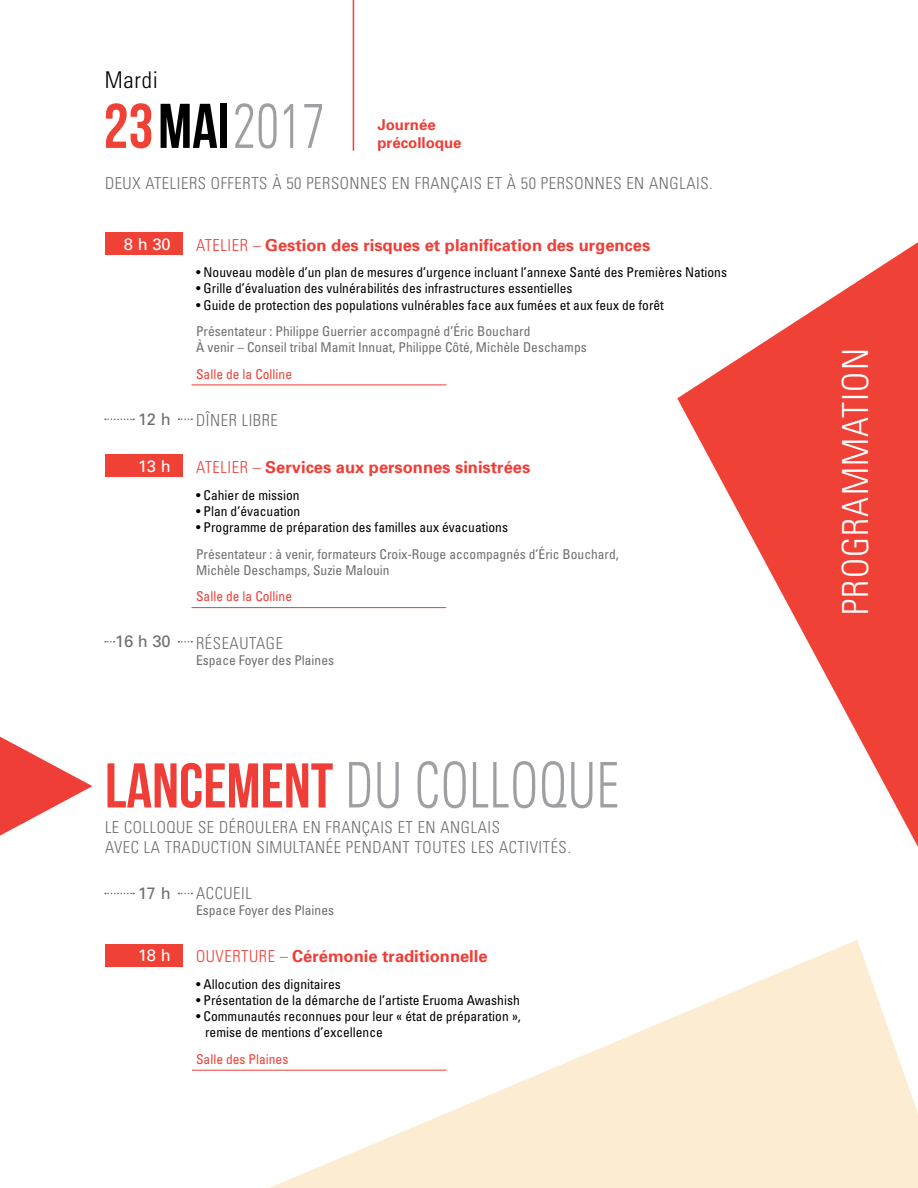
<style>
.page{position:relative;width:918px;height:1188px;background:#fff}
.page>*{position:absolute;margin:0;border:0;box-sizing:border-box;transform-origin:0 0}
.t1{font:300 condensed 63px "Univers";letter-spacing:.015em;color:#9d9fa2;scale:.8 1}
.t2{font:300 condensed 36px "Univers";letter-spacing:.035em;color:#fff}
.t3{font:300 condensed 23.1px "Univers";color:#000}
.t4{font:300 condensed 16.5px/19.8px "Univers";letter-spacing:.035em;color:#6d6e71}
.t5{font:700 16.5px "Univers";color:#ef3e37}
.t6{font:16.5px "Univers";color:#6d6e71}
.t7{font:16.5px "Univers";color:#fff}
.t8{font:700 15px/18px "Univers";color:#ef3e37}
.t9{font:condensed 13.5px/16.2px "Univers";color:#000}
.t10{font:condensed 13.5px/16.2px "Univers";color:#6d6e71}
.t11{font:condensed 13.5px "Univers";color:#ef3e37}
.s1{font-family:"Bebas Neue";font-weight:400;font-stretch:normal;color:#ef4136}
.s2{font-family:"Bebas Neue";font-weight:400;font-stretch:normal;color:#000}
.s3{font-weight:300;font-stretch:condensed}
.s4{font-family:"Bebas Neue";font-weight:400;font-stretch:normal;color:#ef3e37}
</style>
<div class="page">
<svg style="left:677px;top:242px;width:241px;height:605px"></svg>
<svg style="left:105px;top:940px;width:813px;height:248px"></svg>
<div style="left:105px;top:944px;width:78px;height:22px;background:#ef4136"></div>
<svg style="left:105px;top:893px;width:29px;height:1px"></svg>
<div style="left:105px;top:233px;width:78px;height:22px;background:#ef4136"></div>
<div style="left:105px;top:455px;width:78px;height:22px;background:#ef4136"></div>
<svg style="left:105px;top:419px;width:29px;height:1px"></svg>
<svg style="left:179px;top:641px;width:13px;height:2px"></svg>
<svg style="left:105px;top:641px;width:10px;height:2px"></svg>
<hr style="left:192px;top:385px;width:254px;height:1px;background:#ef3e37">
<hr style="left:192px;top:607px;width:254px;height:1px;background:#ef3e37">
<hr style="left:192px;top:1070px;width:255px;height:1px;background:#ef3e37">
<hr style="left:353px;top:0;width:1px;height:151px;background:#ef4136">
<svg style="left:0;top:737px;width:92px;height:99px"></svg>
<h3 class="t3" style="left:105px;top:66px;width:55px">MARDI</h3>
<h1 class="t1" style="left:104px;top:88px;width:278px"><span class="s1">23</span> <span class="s2">MAI</span> 2017</h1>
<p class="t8" style="left:377px;top:115px;width:86px">Journée précolloque</p>
<p class="t4" style="left:105px;top:173px;width:609px">DEUX ATELIERS OFFERTS À 50 PERSONNES EN FRANÇAIS ET À 50 PERSONNES EN ANGLAIS.</p>
<p class="t7" style="left:124px;top:234px;width:48px">8 h 30</p>
<p class="t6" style="left:138px;top:409px;width:35px">12 h</p>
<p class="t7" style="left:138px;top:456px;width:35px">13 h</p>
<p class="t6" style="left:115px;top:631px;width:57px">16 h 30</p>
<p class="t5" style="left:196px;top:234px;width:456px"><span class="s3">ATEL IER –</span> Gestion des risques et planification des urgences</p>
<p class="t9" style="left:196px;top:264px;width:532px">• Nouveau modèle d’un plan de mesures d’urgence incluant l’annexe Santé des Premières Nations</p>
<p class="t9" style="left:196px;top:280px;width:378px">• Grille d’évaluation des vulnérabilités des infrastructures essentielles</p>
<p class="t9" style="left:196px;top:296px;width:469px">• Guide de protection des populations vulnérables face aux fumées et aux feux de forêt</p>
<p class="t10" style="left:196px;top:323px;width:392px">Présentateur : Philippe Guerrier accompagné d’Éric Bouchard<br>À venir – Conseil tribal Mamit Innuat, Philippe Côté, Michèle Deschamps</p>
<p class="t11" style="left:196px;top:365px;width:97px">Salle de la Colline</p>
<p class="t4" style="left:196px;top:410px;width:82px">DÎNER LIBRE</p>
<p class="t5" style="left:196px;top:457px;width:336px"><span class="s3">ATEL IER –</span> Services aux personnes sinistrées</p>
<p class="t9" style="left:196px;top:486px;width:105px">• Cahier de mission</p>
<p class="t9" style="left:196px;top:503px;width:106px">• Plan d’évacuation</p>
<p class="t9" style="left:196px;top:519px;width:313px">• Programme de préparation des familles aux évacuations</p>
<p class="t10" style="left:196px;top:545px;width:424px">Présentateur : à venir, formateurs Croix-Rouge accompagnés d’Éric Bouchard,<br>Michèle Deschamps, Suzie Malouin</p>
<p class="t11" style="left:196px;top:588px;width:97px">Salle de la Colline</p>
<p class="t4" style="left:196px;top:633px;width:87px">RÉSEAUTAGE</p>
<p class="t10" style="left:196px;top:651px;width:139px">Espace Foyer des Plaines</p>
<h1 class="t1" style="left:105px;top:747px;width:609px"><span class="s4">LANCEMENT</span> DU COLLOQUE</h1>
<p class="t4" style="left:105px;top:817px;width:468px">LE COLLOQUE SE DÉROULERA EN FRANÇAIS ET EN ANGLAIS<br>AVEC LA TRADUCTION SIMULTANÉE PENDANT TOUTES LES ACTIVITÉS.</p>
<p class="t6" style="left:138px;top:883px;width:35px">17 h</p>
<p class="t7" style="left:138px;top:945px;width:35px">18 h</p>
<p class="t4" style="left:196px;top:883px;width:57px">ACCUEI L</p>
<p class="t10" style="left:196px;top:902px;width:139px">Espace Foyer des Plaines</p>
<p class="t5" style="left:196px;top:946px;width:293px"><span class="s3">OUVERTU RE –</span> Cérémonie traditionnelle</p>
<p class="t9" style="left:196px;top:975px;width:146px">• Allocution des dignitaires</p>
<p class="t9" style="left:196px;top:992px;width:325px">• Présentation de la démarche de l’artiste Eruoma Awashish</p>
<p class="t9" style="left:205px;top:1008px;width:317px;text-indent:-9px">• Communautés reconnues pour leur « état de préparation », remise de mentions d’excellence</p>
<p class="t11" style="left:196px;top:1050px;width:94px">Salle des Plaines</p>
<h2 class="t2" style="left:834px;top:615px;width:268px;rotate:-90deg">PROGRAMMATION</h2>
</div>
